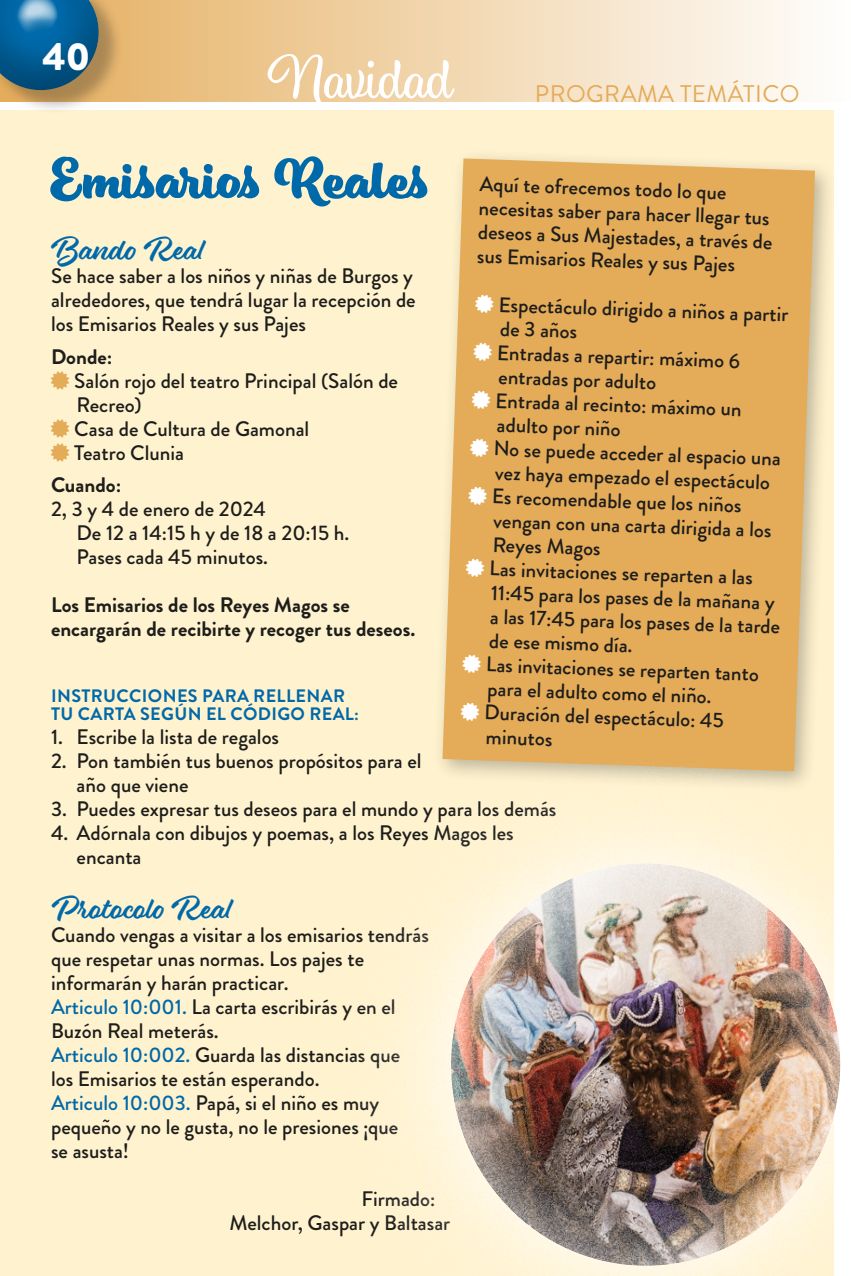
<style>
.page{position:relative;width:851px;height:1276px;background:#fff}
.page>*{position:absolute;margin:0;border:0;box-sizing:border-box;transform-origin:0 0}
.t1{font:58.2px "Eds Market Upright Script";color:#fff}
.t2{font:54px "Eds Market Bold Script";color:#0069a9}
.t3{font:900 39px "Brandon Grotesque";color:#fff}
.t4{font:30px "Eds Market Main Script";color:#0069a9}
.t5{font:24px "Brandon Grotesque";letter-spacing:.02em;color:#e4ab58}
.t6{font:500 21px/24px "Brandon Grotesque";color:#1d1d1b}
.t7{font:700 21px/24px "Brandon Grotesque";color:#1d1d1b}
.t8{font:700 18px/18px "Brandon Grotesque";letter-spacing:.02em;color:#0069a9}
.s1{color:#0069a9}
</style>
<div class="page">
<div style="left:0;top:111px;width:833px;height:1165px;background:#fff2ce"></div>
<svg style="left:124px;top:0;width:680px;height:102px"></svg>
<hr style="left:850px;top:0;width:1px;height:102px;background:#e4ab58">
<div style="left:0;top:0;width:124px;height:115px;background:#1d1d1b;opacity:.3"></div>
<div style="left:0;top:0;width:99px;height:90px;background:#1d1d1b;opacity:.75"></div>
<div style="left:433px;top:149px;width:404px;height:644px;background:#1d1d1b;opacity:.3"></div>
<div style="left:442px;top:158px;width:372px;height:595px;background:#e4ab58"></div>
<svg style="left:389px;top:753px;width:448px;height:523px"></svg>
<img style="left:450px;top:860px;width:391px;height:408px">
<svg style="left:475px;top:294px;width:18px;height:19px"></svg>
<svg style="left:473px;top:342px;width:19px;height:19px"></svg>
<svg style="left:471px;top:390px;width:19px;height:19px"></svg>
<svg style="left:470px;top:438px;width:18px;height:19px"></svg>
<svg style="left:468px;top:486px;width:19px;height:19px"></svg>
<svg style="left:466px;top:558px;width:18px;height:19px"></svg>
<svg style="left:462px;top:654px;width:19px;height:19px"></svg>
<svg style="left:461px;top:702px;width:18px;height:19px"></svg>
<h3 class="t3" style="left:43px;top:29px;width:49px">40</h3>
<h1 class="t1" style="left:268px;top:44px;width:186px">Navidad</h1>
<p class="t5" style="left:535px;top:77px;width:266px">PROGRAMA TEMÁTICO</p>
<h2 class="t2" style="left:51px;top:148px;width:379px">Emisarios Reales</h2>
<h3 class="t4" style="left:51px;top:231px;width:155px">Bando Real</h3>
<p class="t6" style="left:51px;top:264px;width:366px">Se hace saber a los niños y niñas de Burgos y alrededores, que tendrá lugar la recepción de los Emisarios Reales y sus Pajes</p>
<p class="t7" style="left:51px;top:345px;width:63px">Donde:</p>
<p class="t6" style="left:74px;top:369px;width:325px">Salón rojo del teatro Principal (Salón de<br>Recreo)<br>Casa de Cultura de Gamonal<br>Teatro Clunia</p>
<p class="t7" style="left:51px;top:473px;width:72px">Cuando:</p>
<p class="t6" style="left:77px;top:497px;width:274px;text-indent:-26px">2, 3 y 4 de enero de 2024<br>De 12 a 14:15 h y de 18 a 20:15 h.<br>Pases cada 45 minutos.</p>
<p class="t7" style="left:51px;top:593px;width:365px">Los Emisarios de los Reyes Magos se encargarán de recibirte y recoger tus deseos.</p>
<p class="t6" style="left:480px;top:172px;width:296px;rotate:2deg">Aquí te ofrecemos todo lo que necesitas saber para hacer llegar tus deseos a Sus Majestades, a través de sus Emisarios Reales y sus Pajes</p>
<p class="t6" style="left:499px;top:293px;width:294px;rotate:2deg">Espectáculo dirigido a niños a partir de 3 años<br>Entradas a repartir: máximo 6 entradas por adulto<br>Entrada al recinto: máximo un adulto por niño<br>No se puede acceder al espacio una vez haya empezado el espectáculo<br>Es recomendable que los niños vengan con una carta dirigida a los<br>Reyes Magos<br>Las invitaciones se reparten a las<br>11:45 para los pases de la mañana y a las 17:45 para los pases de la tarde de ese mismo día.<br>Las invitaciones se reparten tanto para el adulto como el niño.<br>Duración del espectáculo: 45 minutos</p>
<p class="t8" style="left:51px;top:687px;width:309px">INSTRUCCIONES PARA RELLENAR<br>TU CARTA SEGÚN EL CÓDIGO REAL:</p>
<p class="t6" style="left:51px;top:725px;width:229px">1. Escribe la lista de regalos</p>
<p class="t6" style="left:77px;top:749px;width:346px;text-indent:-26px">2. Pon también tus buenos propósitos para el año que viene</p>
<p class="t6" style="left:51px;top:797px;width:507px">3. Puedes expresar tus deseos para el mundo y para los demás</p>
<p class="t6" style="left:77px;top:821px;width:438px;text-indent:-26px">4. Adórnala con dibujos y poemas, a los Reyes Magos les encanta</p>
<h3 class="t4" style="left:51px;top:890px;width:182px">Protocolo Real</h3>
<p class="t6" style="left:51px;top:923px;width:379px">Cuando vengas a visitar a los emisarios tendrás que respetar unas normas. Los pajes te informarán y harán practicar.<br><span class="s1">Articulo 10:001.</span> La carta escribirás y en el Buzón Real meterás.<br><span class="s1">Articulo 10:002.</span> Guarda las distancias que<br>los Emisarios te están esperando.<br><span class="s1">Articulo 10:003.</span> Papá, si el niño es muy pequeño y no le gusta, no le presiones ¡que<br>se asusta!</p>
<p class="t6" style="left:229px;top:1187px;width:222px;text-indent:132px">Firmado:<br>Melchor, Gaspar y Baltasar</p>
</div>
